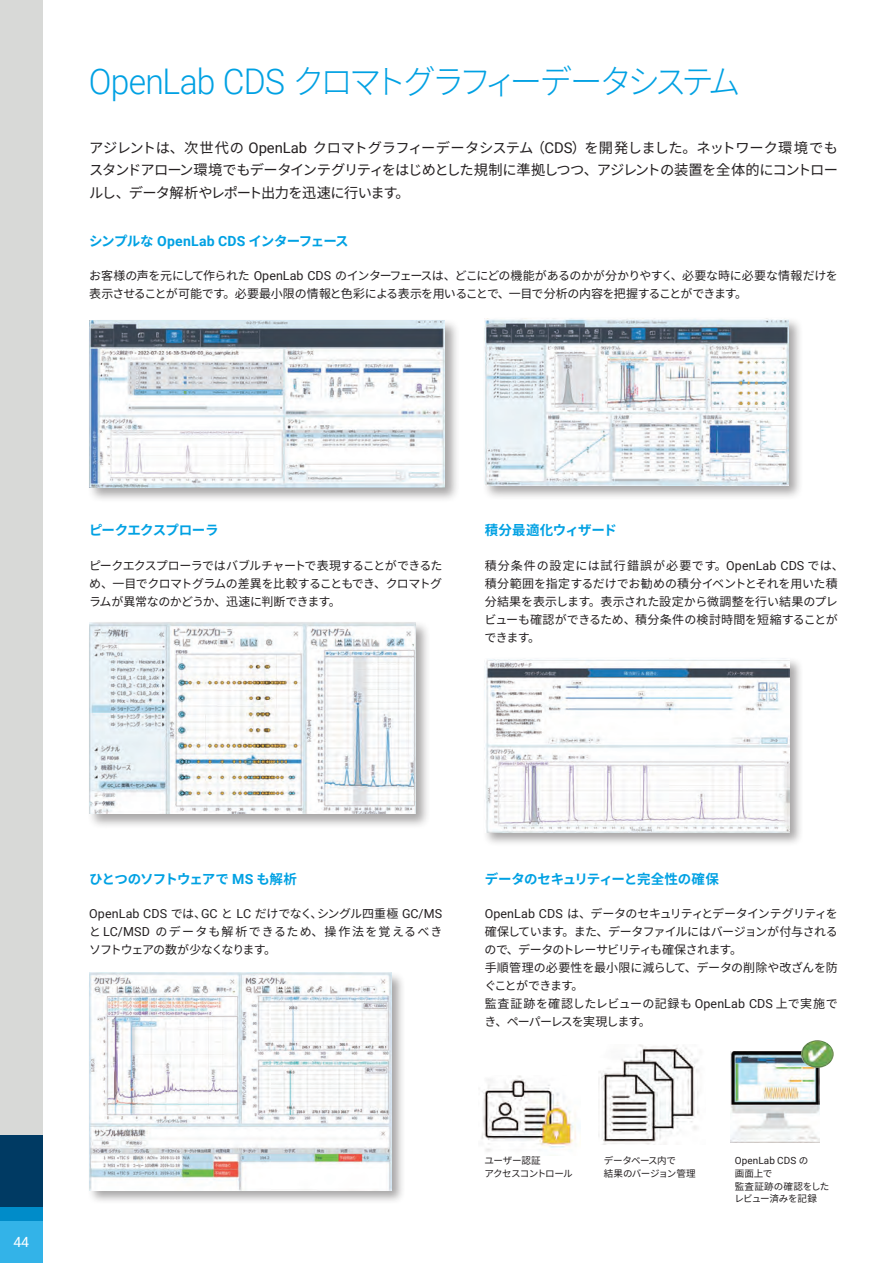
<style>
.page{position:relative;width:893px;height:1263px;background:#fff}
.page>*{position:absolute;margin:0;border:0;box-sizing:border-box;transform-origin:0 0}
.t1{font:300 34.05px "Noto Sans CJ Kjp";letter-spacing:-.135em;color:#00a1e3;scale:.95 1}
.t2{font:14.25px/22.5px "Noto Sans CJ Kjp";letter-spacing:-.055em;color:#231f20;text-align:justify}
.t3{font:14.1px "Roboto";color:#fff}
.t4{font:700 13.5px "Noto Sans CJ Kjp";letter-spacing:-.055em;color:#00a1e3}
.t5{font:700 13.5px "Noto Sans CJ Kjp";letter-spacing:-.025em;color:#00a1e3}
.t6{font:12.45px "Roboto";letter-spacing:.005em;color:#231f20}
.t7{font:12px/18px "Noto Sans CJ Kjp";letter-spacing:-.025em;color:#231f20}
.t8{font:12px/18px "Noto Sans CJ Kjp";letter-spacing:.005em;color:#231f20}
.t9{font:12px/18px "Noto Sans CJ Kjp";letter-spacing:.03em;color:#231f20}
.t10{font:9.9px "Roboto";letter-spacing:.01em;color:#231f20}
.t11{font:9.6px/12.8px "Noto Sans CJ Kjp";letter-spacing:-.04em;color:#231f20}
.t12{font:9.6px/12.8px "Noto Sans CJ Kjp";letter-spacing:-.07em;color:#231f20}
.s1{font-family:"Roboto";font-size:35.4px}
.s2{font-family:"Roboto";font-size:14.85px}
.s3{font-family:"Roboto";font-size:14.1px}
.s4{font-family:"Roboto";font-size:12.45px}
.s5{font-family:"Noto Sans CJ Kjp";font-size:12px}
.s6{font-family:"Noto Sans CJ Kjp";font-size:9.6px}
</style>
<div class="page">
<div style="left:0;top:0;width:43px;height:1135px;background:#d8d9d7"></div>
<img style="left:481px;top:1076px;width:95px;height:76px">
<img style="left:598px;top:1044px;width:101px;height:101px">
<img style="left:731px;top:1052px;width:88px;height:90px">
<img style="left:801px;top:1040px;width:33px;height:28px">
<div style="left:87px;top:318px;width:373px;height:185px;background:#231f20;opacity:.4"></div>
<img style="left:89px;top:321px;width:356px;height:167px">
<div style="left:482px;top:316px;width:322px;height:185px;background:#231f20;opacity:.4"></div>
<img style="left:485px;top:319px;width:304px;height:167px">
<div style="left:87px;top:620px;width:343px;height:209px;background:#231f20;opacity:.4"></div>
<img style="left:89px;top:623px;width:326px;height:191px">
<div style="left:482px;top:657px;width:321px;height:189px;background:#231f20;opacity:.4"></div>
<img style="left:485px;top:659px;width:304px;height:173px">
<div style="left:87px;top:971px;width:319px;height:233px;background:#231f20;opacity:.4"></div>
<img style="left:89px;top:973px;width:302px;height:217px">
<div style="left:0;top:1135px;width:43px;height:85px;background:#003a63"></div>
<svg style="left:0;top:1208px;width:43px;height:55px;background:#26a9e0"></svg>
<h1 class="t1" style="left:89px;top:62px;width:687px"><span class="s1">OpenLab CDS</span> クロマトグラフィーデータシステム</h1>
<p class="t2" style="left:89px;top:137px;width:750px">アジレントは、次世代の <span class="s2">OpenLab</span> クロマトグラフィーデータシステム（<span class="s2">CDS</span>）を開発しました。ネットワーク環境でもスタンドアローン環境でもデータインテグリティをはじめとした規制に準拠しつつ、アジレントの装置を全体的にコントロールし、データ解析やレポート出力を迅速に行います。</p>
<p class="t4" style="left:89px;top:233px;width:261px">シンプルな <span class="s3">OpenLab CDS</span> インターフェース</p>
<p class="t7" style="left:89px;top:267px;width:750px">お客様の声を元にして作られた <span class="s4">OpenLab CDS</span> のインターフェースは、どこにどの機能があるのかが分かりやすく、必要な時に必要な情報だけを表示させることが可能です。必要最小限の情報と色彩による表示を用いることで、一目で分析の内容を把握することができます。</p>
<p class="t4" style="left:89px;top:522px;width:131px">ピークエクスプローラ</p>
<p class="t7" style="left:89px;top:556px;width:355px;text-align:justify">ピークエクスプローラではバブルチャートで表現することができるため、一目でクロマトグラムの差異を比較することもでき、クロマトグラムが異常なのかどうか、迅速に判断できます。</p>
<p class="t5" style="left:485px;top:522px;width:134px">積分最適化ウィザード</p>
<p class="t8" style="left:484px;top:556px;width:361px">積分条件の設定には試行錯誤が必要です。<span class="s4">OpenLab CDS</span> では、積分範囲を指定するだけでお勧めの積分イベントとそれを用いた積分結果を表示します。表示された設定から微調整を行い結果のプレビューも確認ができるため、積分条件の検討時間を短縮することができます。</p>
<p class="t3" style="left:13px;top:1232px;width:17px">44</p>
<p class="t4" style="left:89px;top:871px;width:209px">ひとつのソフトウェアで <span class="s3">MS</span> も解析</p>
<p class="t6" style="left:89px;top:905px;width:355px">OpenLab CDS <span class="s5">では、</span>GC <span class="s5">と</span> LC <span class="s5">だけでなく、シングル四重極</span> GC/MS</p>
<p class="t9" style="left:89px;top:923px;width:355px">と<span class="s4">LC/MSD</span> のデータも解析できるため、操作法を覚えるべきソフトウェアの数が少なくなります。</p>
<p class="t5" style="left:485px;top:871px;width:236px">データのセキュリティーと完全性の確保</p>
<p class="t7" style="left:484px;top:905px;width:355px"><span class="s4">OpenLab CDS</span> は、データのセキュリティとデータインテグリティを確保しています。また、データファイルにはバージョンが付与されるので、データのトレーサビリティも確保されます。<br>手順管理の必要性を最小限に減らして、データの削除や改ざんを防ぐことができます。<br>監査証跡を確認したレビューの記録も <span class="s4">OpenLab CDS</span> 上で実施でき、ペーパーレスを実現します。</p>
<p class="t12" style="left:485px;top:1154px;width:90px">ユーザー認証<br>アクセスコントロール</p>
<p class="t11" style="left:604px;top:1154px;width:94px">データベース内で<br>結果のバージョン管理</p>
<p class="t10" style="left:735px;top:1153px;width:75px">OpenLab CDS <span class="s6">の</span></p>
<p class="t11" style="left:734px;top:1167px;width:96px">画面上で<br>監査証跡の確認をしたレビュー済みを記録</p>
</div>
